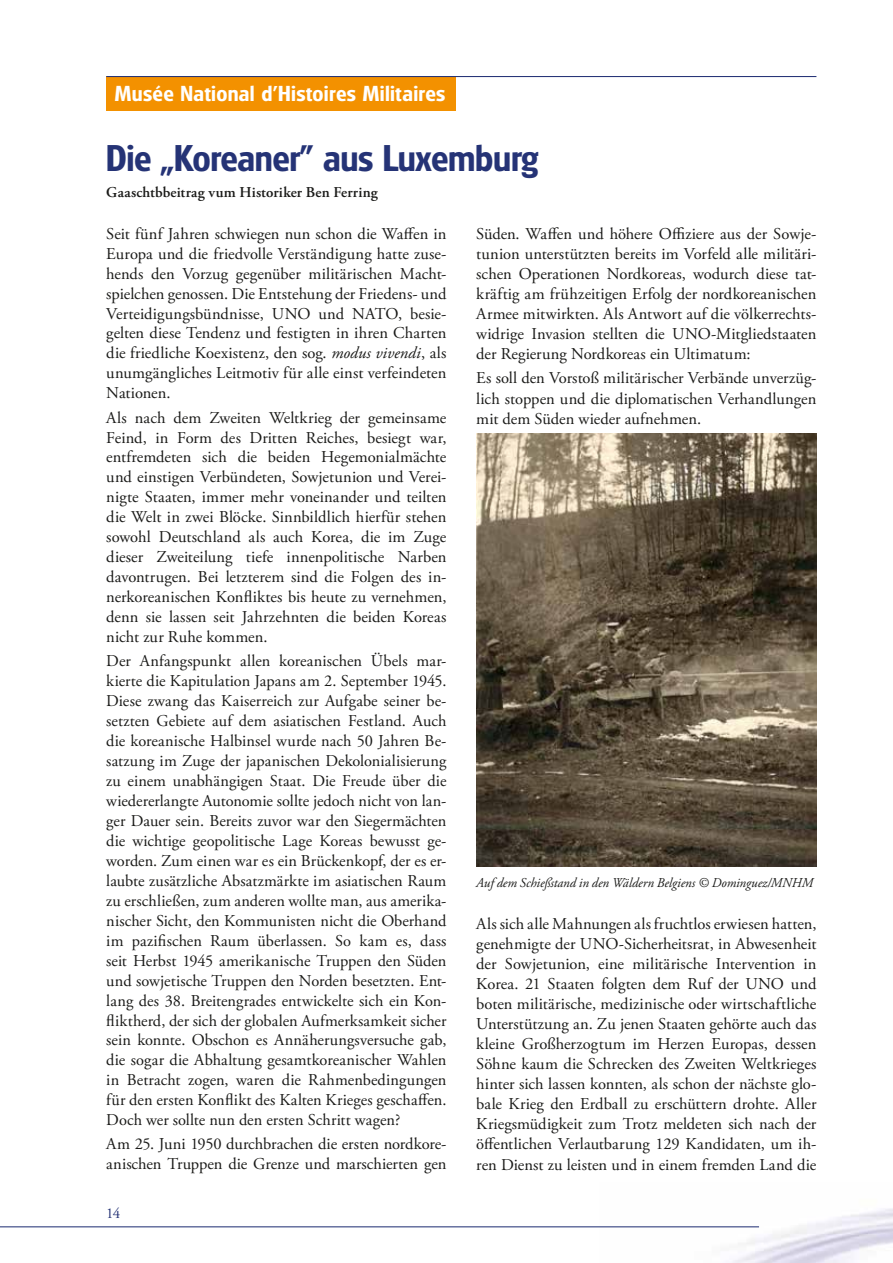
<style>
.page{position:relative;width:893px;height:1263px;background:#fff}
.page>*{position:absolute;margin:0;border:0;box-sizing:border-box;transform-origin:0 0}
.t1{font:600 36px "Glasgow";letter-spacing:-.01em;color:#253376}
.t2{font:600 21px "Glasgow";letter-spacing:.02em;color:#fff}
.t3{font:16.5px/20px "Adobe Garamond Pro";color:#1a1a18;text-align:justify}
.t4{font:600 15px "Adobe Garamond Pro";letter-spacing:.015em;color:#1a1a18}
.t5{font:15px "Adobe Garamond Pro";color:#253376}
.t6{font:italic 13.5px "Adobe Garamond Pro";color:#1a1a18}
.s1{font-style:italic}
</style>
<div class="page">
<hr style="left:0;top:1226px;width:759px;height:1px;background:#253376">
<div style="left:106px;top:77px;width:349px;height:34px;background:#f39100"></div>
<img style="left:476px;top:433px;width:340px;height:434px">
<hr style="left:106px;top:76px;width:710px;height:1px;background:#253376">
<p class="t2" style="left:115px;top:81px;width:332px">Musée National d'Histoires Militaires</p>
<h1 class="t1" style="left:106px;top:135px;width:433px">Die „Koreaner" aus Luxemburg</h1>
<p class="t4" style="left:106px;top:184px;width:273px">Gaaschtbbeitrag vum Historiker Ben Ferring</p>
<p class="t3" style="left:106px;top:224px;width:342px">Seit fünf Jahren schwiegen nun schon die Waffen in Europa und die friedvolle Verständigung hatte zuse&shy;hends den Vorzug gegenüber militärischen Macht&shy;spielchen genossen. Die Entstehung der Friedens- und Verteidigungsbündnisse, UNO und NATO, besie&shy;gelten diese Tendenz und festigten in ihren Charten die friedliche Koexistenz, den sog. <span class="s1">modus vivendi</span>, als unumgängliches Leitmotiv für alle einst verfeindeten Nationen.</p>
<p class="t3" style="left:106px;top:408px;width:342px">Als nach dem Zweiten Weltkrieg der gemeinsame Feind, in Form des Dritten Reiches, besiegt war, entfremdeten sich die beiden Hegemonialmächte und einstigen Verbündeten, Sowjetunion und Verei&shy;nigte Staaten, immer mehr voneinander und teilten die Welt in zwei Blöcke. Sinnbildlich hierfür stehen sowohl Deutschland als auch Korea, die im Zuge dieser Zweiteilung tiefe innenpolitische Narben davontrugen. Bei letzterem sind die Folgen des in&shy;nerkoreanischen Konfliktes bis heute zu vernehmen, denn sie lassen seit Jahrzehnten die beiden Koreas nicht zur Ruhe kommen.</p>
<p class="t3" style="left:106px;top:652px;width:342px">Der Anfangspunkt allen koreanischen Übels mar&shy;kierte die Kapitulation Japans am 2. September 1945.<br>Diese zwang das Kaiserreich zur Aufgabe seiner be&shy;setzten Gebiete auf dem asiatischen Festland. Auch die koreanische Halbinsel wurde nach 50 Jahren Be&shy;satzung im Zuge der japanischen Dekolonialisierung zu einem unabhängigen Staat. Die Freude über die wiedererlangte Autonomie sollte jedoch nicht von lan&shy;ger Dauer sein. Bereits zuvor war den Siegermächten die wichtige geopolitische Lage Koreas bewusst ge&shy;worden. Zum einen war es ein Brückenkopf, der es er&shy;laubte zusätzliche Absatzmärkte im asiatischen Raum zu erschließen, zum anderen wollte man, aus amerika&shy;nischer Sicht, den Kommunisten nicht die Oberhand im pazifischen Raum überlassen. So kam es, dass seit Herbst 1945 amerikanische Truppen den Süden und sowjetische Truppen den Norden besetzten. Ent&shy;lang des 38. Breitengrades entwickelte sich ein Kon&shy;fliktherd, der sich der globalen Aufmerksamkeit sicher sein konnte. Obschon es Annäherungsversuche gab, die sogar die Abhaltung gesamtkoreanischer Wahlen in Betracht zogen, waren die Rahmenbedingungen für den ersten Konflikt des Kalten Krieges geschaffen.<br>Doch wer sollte nun den ersten Schritt wagen?</p>
<p class="t3" style="left:106px;top:1135px;width:342px">Am 25. Juni 1950 durchbrachen die ersten nordkore&shy;anischen Truppen die Grenze und marschierten gen</p>
<p class="t3" style="left:476px;top:224px;width:342px">Süden. Waffen und höhere Offiziere aus der Sowje&shy;tunion unterstützten bereits im Vorfeld alle militäri&shy;schen Operationen Nordkoreas, wodurch diese tat&shy;kräftig am frühzeitigen Erfolg der nordkoreanischen Armee mitwirkten. Als Antwort auf die völkerrechts&shy;widrige Invasion stellten die UNO-Mitgliedstaaten der Regierung Nordkoreas ein Ultimatum:</p>
<p class="t3" style="left:476px;top:369px;width:342px">Es soll den Vorstoß militärischer Verbände unverzüg&shy;lich stoppen und die diplomatischen Verhandlungen mit dem Süden wieder aufnehmen.</p>
<p class="t6" style="left:476px;top:875px;width:339px">Auf dem Schießstand in den Wäldern Belgiens © Dominguez/MNHM</p>
<p class="t3" style="left:476px;top:914px;width:342px">Als sich alle Mahnungen als fruchtlos erwiesen hatten, genehmigte der UNO-Sicherheitsrat, in Abwesenheit der Sowjetunion, eine militärische Intervention in Korea. 21 Staaten folgten dem Ruf der UNO und boten militärische, medizinische oder wirtschaftliche Unterstützung an. Zu jenen Staaten gehörte auch das kleine Großherzogtum im Herzen Europas, dessen Söhne kaum die Schrecken des Zweiten Weltkrieges hinter sich lassen konnten, als schon der nächste glo&shy;bale Krieg den Erdball zu erschüttern drohte. Aller Kriegsmüdigkeit zum Trotz meldeten sich nach der öffentlichen Verlautbarung 129 Kandidaten, um ih&shy;ren Dienst zu leisten und in einem fremden Land die</p>
<p class="t5" style="left:106px;top:1204px;width:16px">14</p>
</div>
